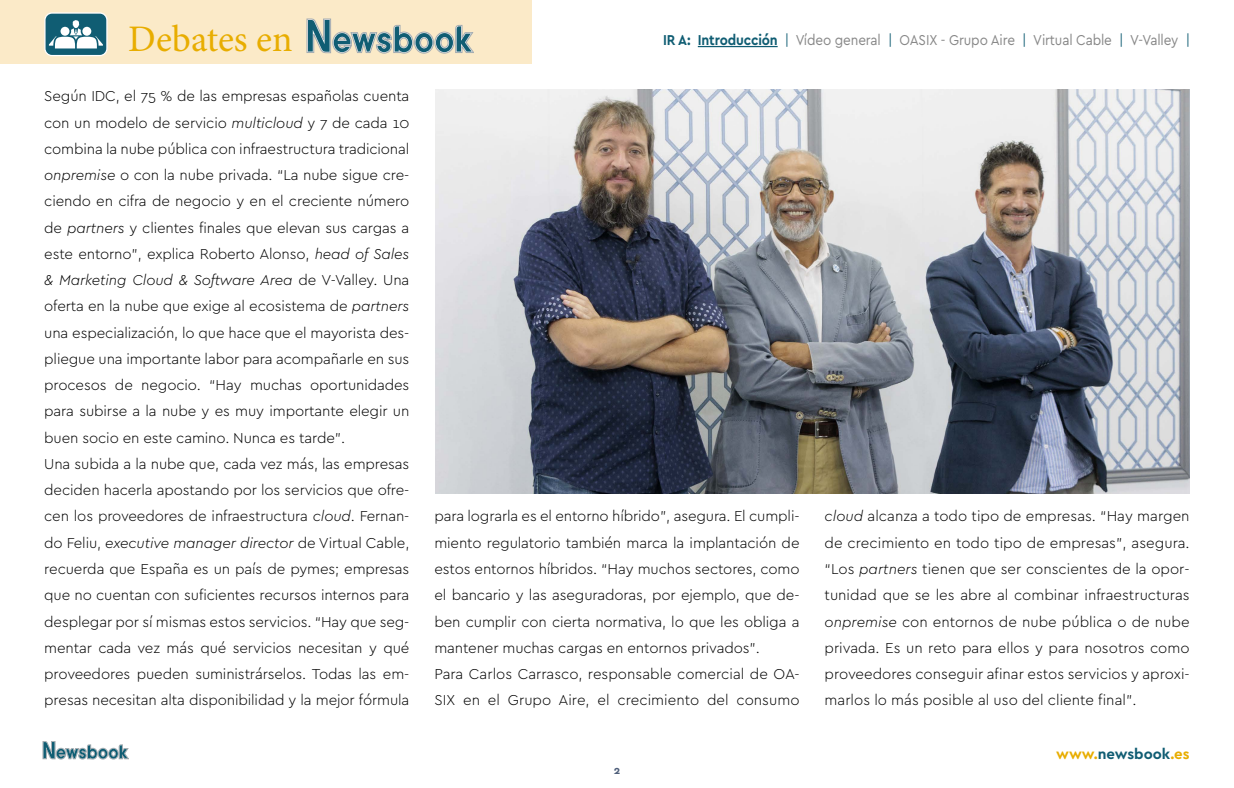
<style>
.page{position:relative;width:1234px;height:788px;background:#fff}
.page>*{position:absolute;margin:0;border:0;box-sizing:border-box;transform-origin:0 0}
.t1{font:37.5px "Minion Pro";color:#e8ad00}
.t2{font:300 15px/26.2px "Cera Pro";letter-spacing:-.01em;color:#000}
.t3{font:15px "Cera Pro";letter-spacing:-.01em;color:#878787;scale:.9 1}
.t4{font:700 15px "Cera Pro";color:#105d73}
.t5{font:700 11.25px "Cera Pro";color:#4d5d79}
.s1{font-weight:700;color:#105d73}
.s2{color:#105d73}
.s3{font-style:italic}
.s4{color:#e8ad00}
</style>
<div class="page">
<div style="left:0;top:0;width:531px;height:64px;background:#fbeac8"></div>
<svg style="left:307px;top:19px;width:167px;height:34px"></svg>
<svg style="left:43px;top:741px;width:85px;height:18px"></svg>
<div style="left:45px;top:13px;width:62px;height:43px;background:#105d73;border-radius:7px"></div>
<svg style="left:49px;top:20px;width:54px;height:28px"></svg>
<div style="left:44px;top:12px;width:64px;height:44px;border:1px solid #fff;border-radius:7px"></div>
<hr style="left:698px;top:46px;width:80px;height:1px;background:#105d73">
<img style="left:436px;top:90px;width:753px;height:404px">
<h1 class="t1" style="left:128px;top:14px;width:166px">Debates en</h1>
<p class="t3" style="left:663px;top:30px;width:587px"><span class="s1">IR A: Introducción</span> <span class="s2">|</span> Vídeo general <span class="s2">|</span> OASIX - Grupo Aire <span class="s2">|</span> Virtual Cable <span class="s2">|</span> V-Valley <span class="s2">|</span></p>
<p class="t2" style="left:44px;top:82px;width:367px">Según IDC, el 75 % de las empresas españolas cuenta con un modelo de servicio <span class="s3">multicloud</span> y 7 de cada 10 combina la nube pública con infraestructura tradicional <span class="s3">onpremise</span> o con la nube privada. “La nube sigue cre&shy;ciendo en cifra de negocio y en el creciente número de <span class="s3">partners</span> y clientes finales que elevan sus cargas a este entorno”, explica Roberto Alonso, <span class="s3">head of Sales &amp; Marketing Cloud &amp; Software Area</span> de V-Valley. Una oferta en la nube que exige al ecosistema de <span class="s3">partners </span>una especialización, lo que hace que el mayorista des&shy;pliegue una importante labor para acompañarle en sus procesos de negocio. “Hay muchas oportunidades para subirse a la nube y es muy importante elegir un buen socio en este camino. Nunca es tarde”.<br>Una subida a la nube que, cada vez más, las empresas deciden hacerla apostando por los servicios que ofre&shy;cen los proveedores de infraestructura <span class="s3">cloud</span>. Fernan&shy;do Feliu, <span class="s3">executive manager director</span> de Virtual Cable, recuerda que España es un país de pymes; empresas que no cuentan con suficientes recursos internos para desplegar por sí mismas estos servicios. “Hay que seg&shy;mentar cada vez más qué servicios necesitan y qué proveedores pueden suministrárselos. Todas las em&shy;presas necesitan alta disponibilidad y la mejor fórmula</p>
<p class="t2" style="left:434px;top:502px;width:367px">para lograrla es el entorno híbrido”, asegura. El cumpli&shy;miento regulatorio también marca la implantación de estos entornos híbridos. “Hay muchos sectores, como el bancario y las aseguradoras, por ejemplo, que de&shy;ben cumplir con cierta normativa, lo que les obliga a mantener muchas cargas en entornos privados”.<br>Para Carlos Carrasco, responsable comercial de OA-SIX en el Grupo Aire, el crecimiento del consumo</p>
<p class="t2" style="left:824px;top:502px;width:367px;text-align:justify"><span class="s3">cloud</span> alcanza a todo tipo de empresas. “Hay margen de crecimiento en todo tipo de empresas”, asegura. “Los <span class="s3">partners</span> tienen que ser conscientes de la opor&shy;tunidad que se les abre al combinar infraestructuras <span class="s3">onpremise</span> con entornos de nube pública o de nube privada. Es un reto para ellos y para nosotros como proveedores conseguir afinar estos servicios y aproxi&shy;marlos lo más posible al uso del cliente final”.</p>
<p class="t5" style="left:614px;top:762px;width:8px">2</p>
<p class="t4" style="left:1056px;top:743px;width:135px"><span class="s4">www.</span>newsbook<span class="s4">.es</span></p>
</div>
